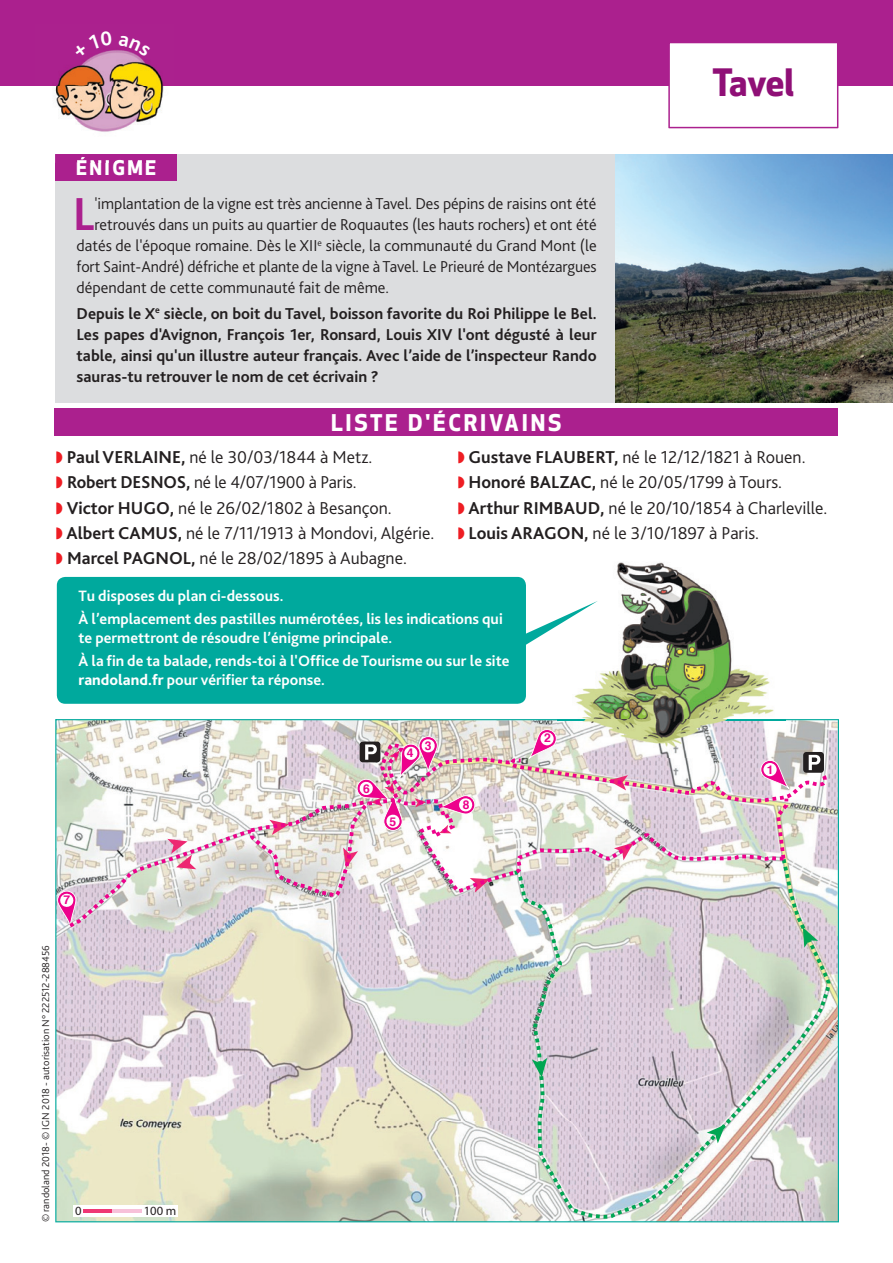
<style>
.page{position:relative;width:893px;height:1263px;background:#fff}
.page>*{position:absolute;margin:0;border:0;box-sizing:border-box;transform-origin:0 0}
.t1{font:700 48.3px "Bliss 2";color:#ab208e}
.t2{font:700 36.9px "Apex New";letter-spacing:-.015em;color:#8f0f76}
.t3{font:700 22.5px "Apex New";letter-spacing:.125em;color:#fff}
.t4{font:700 19.5px "Apex New";letter-spacing:.125em;color:#fff}
.t5{font:300 18px/25.2px "Bliss 2";color:#231f20}
.t6{font:300 16.5px "Bliss 2";color:#231f20}
.t7{font:700 16.5px/21px "Bliss 2";color:#231f20;text-align:justify}
.t8{font:700 15.75px/23px "Bliss 2";color:#fff}
.t9{font:12.6px "Myriad Pro";color:#231f20}
.t10{font:700 12.15px "Helvetica";color:#ed028c}
.t11{font:300 10.5px "Bliss 2";color:#231f20}
.s1{color:#ee1d23}
.s2{font-weight:700}
.s3{font-weight:800}
</style>
<div class="page">
<div style="left:0;top:0;width:893px;height:85px;background:#ab208e"></div>
<svg style="left:668px;top:43px;width:170px;height:85px"></svg>
<div style="left:55px;top:154px;width:563px;height:249px;background:#dcdddf"></div>
<div style="left:55px;top:154px;width:122px;height:27px;background:#ab208e"></div>
<img style="left:36px;top:50px;width:138px;height:82px">
<img style="left:77px;top:157px;width:78px;height:5px">
<img style="left:615px;top:154px;width:278px;height:249px">
<svg style="left:55px;top:719px;width:784px;height:503px"></svg>
<img style="left:558px;top:562px;width:228px;height:195px">
<img style="left:558px;top:719px;width:228px;height:1px">
<div style="left:55px;top:408px;width:783px;height:28px;background:#ab208e"></div>
<svg style="left:57px;top:577px;width:541px;height:127px;fill:#00a99d"></svg>
<svg style="left:73px;top:50px;width:39px;height:8px"></svg>
<svg style="left:118px;top:50px;width:33px;height:7px"></svg>
<p class="t4" style="left:76px;top:154px;width:81px">ÉNIGME</p>
<h1 class="t1" style="left:73px;top:184px;width:23px">L</h1>
<p class="t6" style="left:95px;top:194px;width:503px">'implantation de la vigne est très ancienne à Tavel. Des pépins de raisins ont été</p>
<p class="t6" style="left:95px;top:215px;width:504px">retrouvés dans un puits au quartier de Roquautes (les hauts rochers) et ont été</p>
<p class="t6" style="left:77px;top:236px;width:522px">datés de l'époque romaine. Dès le XII<sup>e</sup> siècle, la communauté du Grand Mont (le</p>
<p class="t6" style="left:77px;top:257px;width:522px">fort Saint-André) défriche et plante de la vigne à Tavel. Le Prieuré de Montézargues</p>
<p class="t6" style="left:77px;top:278px;width:314px">dépendant de cette communauté fait de même.</p>
<p class="t7" style="left:77px;top:302px;width:522px">Depuis le X<sup>e</sup> siècle, on boit du Tavel, boisson favorite du Roi Philippe le Bel.<br>Les papes d'Avignon, François 1er, Ronsard, Louis XIV l'ont dégusté à leur table, ainsi qu'un illustre auteur français. Avec l’aide de l’inspecteur Rando sauras-tu retrouver le nom de cet écrivain ?</p>
<h2 class="t2" style="left:712px;top:56px;width:83px">Tavel</h2>
<p class="t3" style="left:331px;top:406px;width:232px">LISTE D'ÉCRIVAINS</p>
<p class="t5" style="left:56px;top:444px;width:380px"><span class="s1">◗</span> <span class="s2">Paul VERLAINE,</span> né le 30/03/1844 à Metz.<br><span class="s1">◗</span> <span class="s2">Robert DESNOS,</span> né le 4/07/1900 à Paris.<br><span class="s1">◗</span> <span class="s2">Victor HUGO,</span> né le 26/02/1802 à Besançon.<br><span class="s1">◗</span> <span class="s2">Albert CAMUS,</span> né le 7/11/1913 à Mondovi, Algérie. <span class="s1">◗</span> <span class="s2">Marcel PAGNOL,</span> né le 28/02/1895 à Aubagne.</p>
<p class="t5" style="left:458px;top:444px;width:371px"><span class="s1">◗</span> <span class="s2">Gustave FLAUBERT,</span> né le 12/12/1821 à Rouen.<br><span class="s1">◗</span> <span class="s2">Honoré BALZAC,</span> né le 20/05/1799 à Tours.<br><span class="s1">◗</span> <span class="s2">Arthur RIMBAUD,</span> né le 20/10/1854 à Charleville. <span class="s1">◗</span> <span class="s2">Louis ARAGON,</span> né le 3/10/1897 à Paris.</p>
<p class="t8" style="left:78px;top:584px;width:426px">Tu disposes du plan ci-dessous.<br>À l’emplacement des pastilles numérotées, lis les indications qui</p>
<p class="t8" style="left:78px;top:626px;width:433px">te permettront de résoudre l’énigme principale.<br>À la fin de ta balade, rends-toi à l'Office de Tourisme ou sur le site</p>
<p class="t8" style="left:78px;top:668px;width:248px"><span class="s3">randoland.fr</span> pour vérifier ta réponse.</p>
<p class="t10" style="left:63px;top:890px;width:8px">7</p>
<p class="t11" style="left:39px;top:1222px;width:279px;rotate:-90deg">© randoland 2018- © IGN 2 018 - autorisation N° 222512-288456</p>
<p class="t9" style="left:75px;top:1203px;width:8px">0</p>
<p class="t9" style="left:144px;top:1203px;width:34px">100 m</p>
<p class="t10" style="left:363px;top:778px;width:8px">6</p>
<p class="t10" style="left:407px;top:743px;width:8px">4</p>
<p class="t10" style="left:425px;top:736px;width:8px">3</p>
<p class="t10" style="left:390px;top:811px;width:8px">5</p>
<p class="t10" style="left:463px;top:795px;width:8px">8</p>
<p class="t10" style="left:544px;top:728px;width:8px">2</p>
<p class="t10" style="left:767px;top:760px;width:8px">1</p>
</div>
